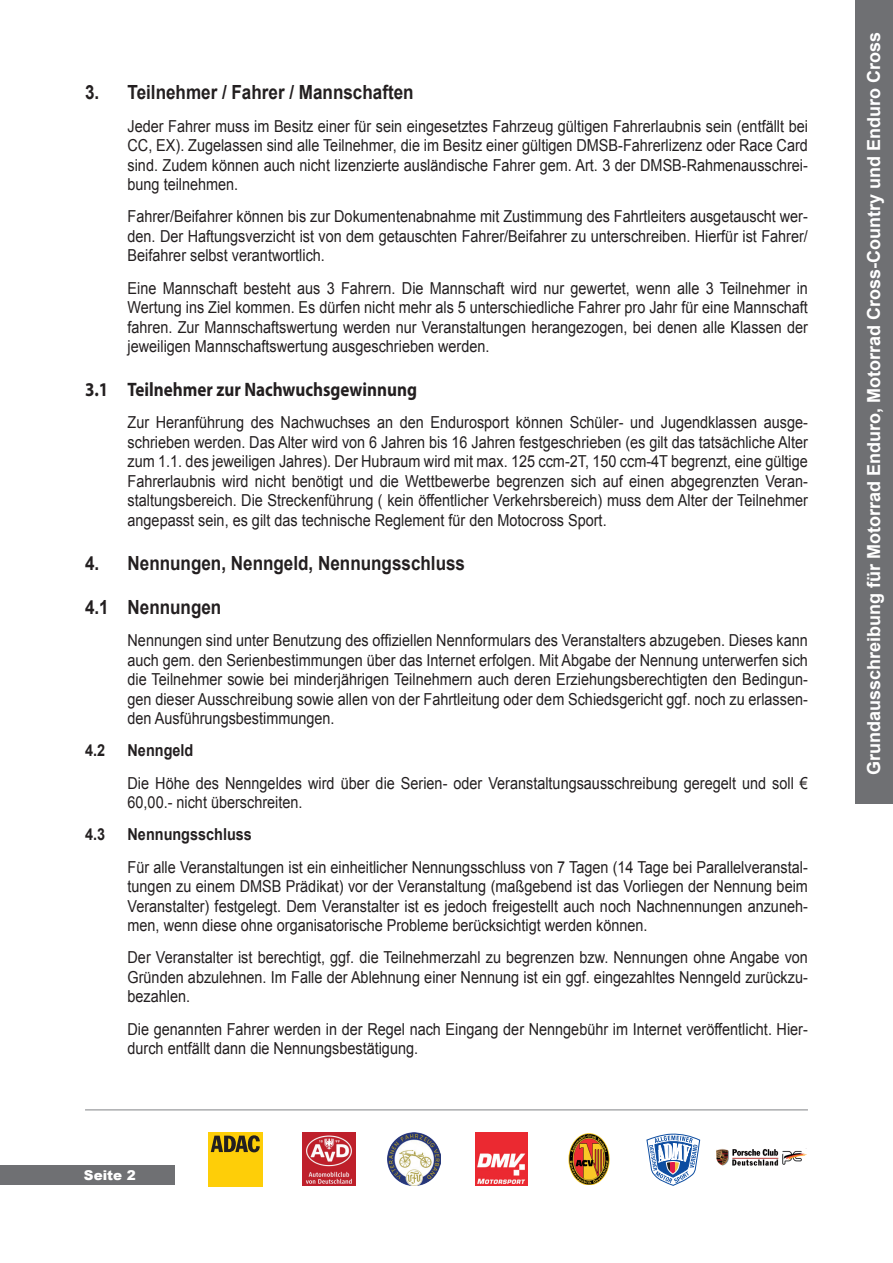
<style>
.page{position:relative;width:893px;height:1263px;background:#fff}
.page>*{position:absolute;margin:0;border:0;box-sizing:border-box;transform-origin:0 0}
.t1{font:700 19.5px "Arial";color:#231f20;scale:.88 1}
.t2{font:700 19.5px "Myriad Pro";color:#231f20;scale:.88 1}
.t3{font:700 18px "Arial";color:#fff}
.t4{font:16.5px/19.5px "Arial";color:#231f20;text-align:justify;scale:.88 1}
.t5{font:700 16.5px "Arial";color:#231f20;scale:.88 1}
.t6{font:900 13.5px "Arial";color:#fff}
</style>
<div class="page">
<div style="left:0;top:1165px;width:174px;height:20px;background:#6f7073"></div>
<div style="left:856px;top:0;width:37px;height:804px;background:#6f7073"></div>
<hr style="left:85px;top:1109px;width:723px;height:1px;background:#808285">
<div style="left:208px;top:1133px;width:54px;height:54px;background:#fece08"></div>
<svg style="left:211px;top:1135px;width:49px;height:17px"></svg>
<img style="left:302px;top:1132px;width:53px;height:54px">
<img style="left:475px;top:1133px;width:53px;height:52px">
<img style="left:388px;top:1132px;width:52px;height:53px">
<img style="left:568px;top:1133px;width:42px;height:51px">
<svg style="left:646px;top:1134px;width:54px;height:52px"></svg>
<img style="left:716px;top:1148px;width:91px;height:18px">
<p class="t1" style="left:85px;top:79px;width:375px">3. Teilnehmer / Fahrer / Mannschaften</p>
<p class="t4" style="left:128px;top:116px;width:775px">Jeder Fahrer muss im Besitz einer für sein eingesetztes Fahrzeug gültigen Fahrerlaubnis sein (entfällt bei CC, EX). Zugelassen sind alle Teilnehmer, die im Besitz einer gültigen DMSB-Fahrerlizenz oder Race Card sind. Zudem können auch nicht lizenzierte ausländische Fahrer gem. Art. 3 der DMSB-Rahmenausschrei&shy;bung teilnehmen.</p>
<p class="t4" style="left:128px;top:207px;width:775px">Fahrer/Beifahrer können bis zur Dokumentenabnahme mit Zustimmung des Fahrtleiters ausgetauscht wer&shy;den. Der Haftungsverzicht ist von dem getauschten Fahrer/Beifahrer zu unterschreiben. Hierfür ist Fahrer/ Beifahrer selbst verantwortlich.</p>
<p class="t4" style="left:128px;top:278px;width:775px">Eine Mannschaft besteht aus 3 Fahrern. Die Mannschaft wird nur gewertet, wenn alle 3 Teilnehmer in Wertung ins Ziel kommen. Es dürfen nicht mehr als 5 unterschiedliche Fahrer pro Jahr für eine Mannschaft fahren. Zur Mannschaftswertung werden nur Veranstaltungen herangezogen, bei denen alle Klassen der jeweiligen Mannschaftswertung ausgeschrieben werden.</p>
<p class="t2" style="left:85px;top:377px;width:379px">3.1 Teilnehmer zur Nachwuchsgewinnung</p>
<p class="t4" style="left:128px;top:413px;width:775px">Zur Heranführung des Nachwuchses an den Endurosport können Schüler- und Jugendklassen ausge&shy;schrieben werden. Das Alter wird von 6 Jahren bis 16 Jahren festgeschrieben (es gilt das tatsächliche Alter zum 1.1. des jeweiligen Jahres). Der Hubraum wird mit max. 125 ccm-2T, 150 ccm-4T begrenzt, eine gültige Fahrerlaubnis wird nicht benötigt und die Wettbewerbe begrenzen sich auf einen abgegrenzten Veran&shy;staltungsbereich. Die Streckenführung ( kein öffentlicher Verkehrsbereich) muss dem Alter der Teilnehmer angepasst sein, es gilt das technische Reglement für den Motocross Sport.</p>
<p class="t1" style="left:85px;top:550px;width:433px">4. Nennungen, Nenngeld, Nennungsschluss</p>
<p class="t1" style="left:85px;top:594px;width:156px">4.1 Nennungen</p>
<p class="t4" style="left:128px;top:631px;width:775px">Nennungen sind unter Benutzung des offiziellen Nennformulars des Veranstalters abzugeben. Dieses kann auch gem. den Serienbestimmungen über das Internet erfolgen. Mit Abgabe der Nennung unterwerfen sich die Teilnehmer sowie bei minderjährigen Teilnehmern auch deren Erziehungsberechtigten den Bedingun&shy;gen dieser Ausschreibung sowie allen von der Fahrtleitung oder dem Schiedsgericht ggf. noch zu erlassen&shy;den Ausführungsbestimmungen.</p>
<p class="t5" style="left:85px;top:740px;width:24px">4.2</p>
<p class="t5" style="left:128px;top:740px;width:76px">Nenngeld</p>
<p class="t4" style="left:128px;top:773px;width:775px">Die Höhe des Nenngeldes wird über die Serien- oder Veranstaltungsausschreibung geregelt und soll €<br>60,00.- nicht überschreiten.</p>
<p class="t5" style="left:85px;top:824px;width:24px">4.3</p>
<p class="t5" style="left:128px;top:824px;width:143px">Nennungsschluss</p>
<p class="t4" style="left:128px;top:857px;width:775px">Für alle Veranstaltungen ist ein einheitlicher Nennungsschluss von 7 Tagen (14 Tage bei Parallelveranstal&shy;tungen zu einem DMSB Prädikat) vor der Veranstaltung (maßgebend ist das Vorliegen der Nennung beim Veranstalter) festgelegt. Dem Veranstalter ist es jedoch freigestellt auch noch Nachnennungen anzuneh&shy;men, wenn diese ohne organisatorische Probleme berücksichtigt werden können.</p>
<p class="t4" style="left:128px;top:948px;width:775px">Der Veranstalter ist berechtigt, ggf. die Teilnehmerzahl zu begrenzen bzw. Nennungen ohne Angabe von Gründen abzulehnen. Im Falle der Ablehnung einer Nennung ist ein ggf. eingezahltes Nenngeld zurückzu&shy;bezahlen.</p>
<p class="t4" style="left:128px;top:1019px;width:775px">Die genannten Fahrer werden in der Regel nach Eingang der Nenngebühr im Internet veröffentlicht. Hier&shy;durch entfällt dann die Nennungsbestätigung.</p>
<p class="t6" style="left:84px;top:1165px;width:53px">Seite 2</p>
<p class="t3" style="left:862px;top:775px;width:745px;rotate:-90deg">Grundausschreibung für Motorrad Enduro, Motorrad Cross-Country und Enduro Cross</p>
</div>
